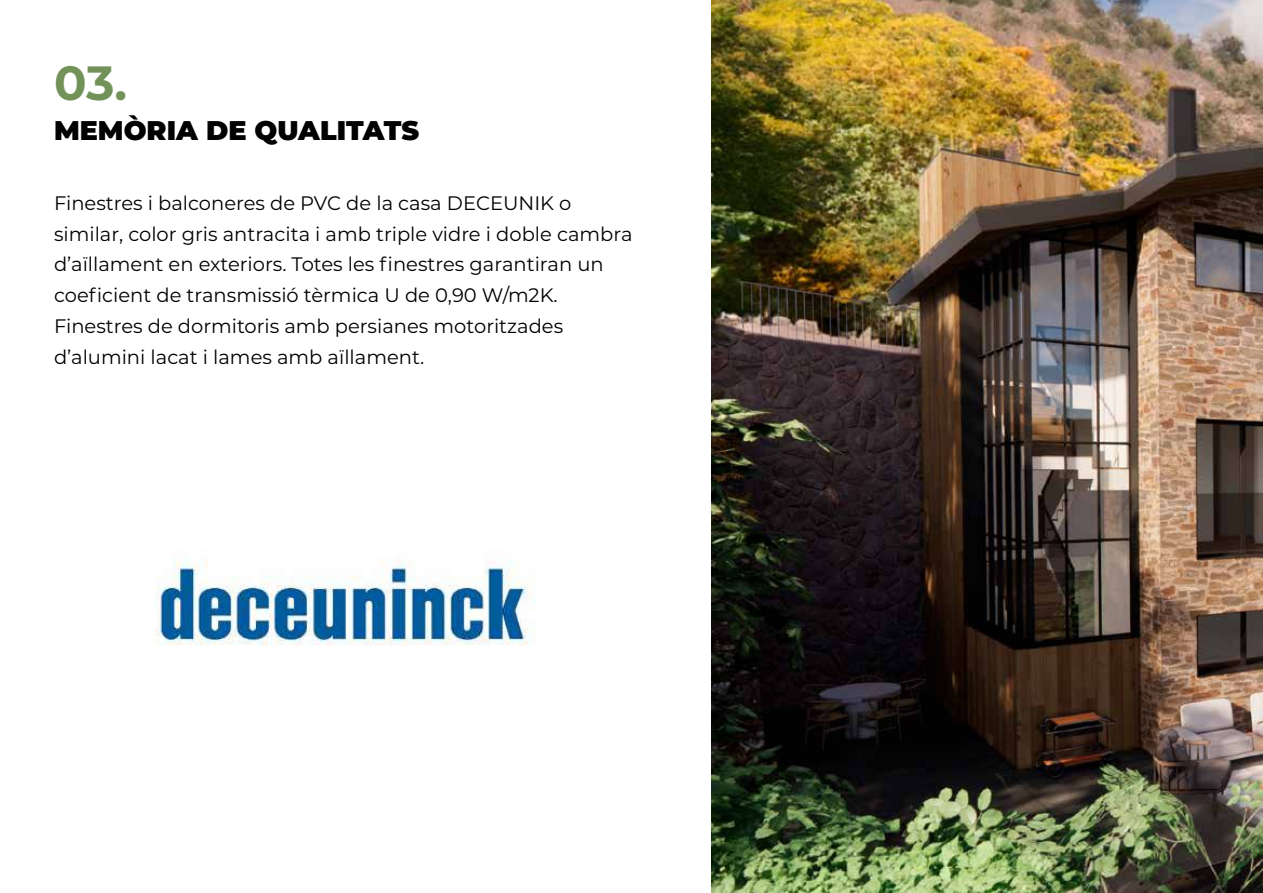
<style>
.page{position:relative;width:1263px;height:893px;background:#fff}
.page>*{position:absolute;margin:0;border:0;box-sizing:border-box;transform-origin:0 0}
.t1{font:700 48px "Montserrat";color:#729259}
.t2{font:900 27px "Montserrat";color:#000101}
.t3{font:19.5px/30.8px "Montserrat";color:#000101}
</style>
<div class="page">
<img style="left:711px;top:0;width:552px;height:893px">
<img style="left:155px;top:558px;width:380px;height:88px">
<h1 class="t1" style="left:54px;top:49px;width:75px">03.</h1>
<h2 class="t2" style="left:54px;top:110px;width:367px">MEMÒRIA DE QUALITATS</h2>
<p class="t3" style="left:54px;top:187px;width:580px">Finestres i balconeres de PVC de la casa DECEUNIK o similar, color gris antracita i amb triple vidre i doble cambra d’aïllament en exteriors. Totes les finestres garantiran un coeficient de transmissió tèrmica U de 0,90 W/m2K.<br>Finestres de dormitoris amb persianes motoritzades d’alumini lacat i lames amb aïllament.</p>
</div>
